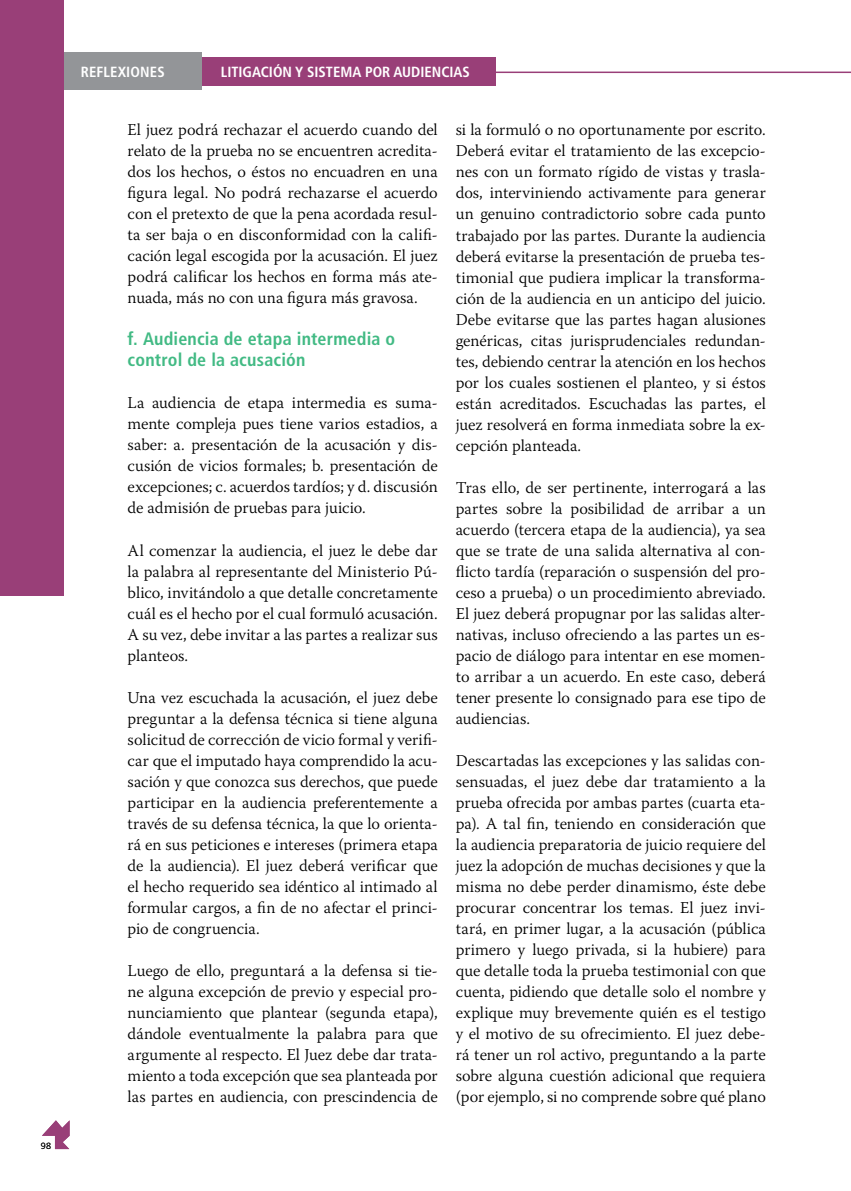
<style>
.page{position:relative;width:851px;height:1191px;background:#fff}
.page>*{position:absolute;margin:0;border:0;box-sizing:border-box;transform-origin:0 0}
.t1{font:700 condensed 18px/21px "Frutiger LT Std";letter-spacing:.01em;color:#42ba84}
.t2{font:300 16.5px/21px "Warnock Pro";color:#000;text-align:justify}
.t3{font:700 condensed 14.7px "Frutiger LT Std";color:#fff}
.t4{font:300 9px "Frutiger LT Std";color:#000}
</style>
<div class="page">
<hr style="left:0;top:72px;width:850px;height:1px;background:#993f78">
<svg style="left:42px;top:1120px;width:28px;height:29px"></svg>
<div style="left:130px;top:57px;width:366px;height:29px;background:#993f78"></div>
<div style="left:44px;top:53px;width:158px;height:37px;background:#939598"></div>
<div style="left:0;top:0;width:64px;height:595px;background:#993f78"></div>
<p class="t4" style="left:41px;top:1140px;width:12px">98</p>
<p class="t3" style="left:81px;top:63px;width:85px">REFLEXIONES</p>
<p class="t3" style="left:221px;top:63px;width:250px">LITIGACIÓN Y SISTEMA POR AUDIENCIAS</p>
<p class="t2" style="left:128px;top:119px;width:311px">El juez podrá rechazar el acuerdo cuando del relato de la prueba no se encuentren acredita&shy;dos los hechos, o éstos no encuadren en una figura legal. No podrá rechazarse el acuerdo con el pretexto de que la pena acordada resul&shy;ta ser baja o en disconformidad con la califi&shy;cación legal escogida por la acusación. El juez podrá calificar los hechos en forma más ate&shy;nuada, más no con una figura más gravosa.</p>
<p class="t1" style="left:128px;top:329px;width:269px">f. Audiencia de etapa intermedia o control de la acusación</p>
<p class="t2" style="left:128px;top:392px;width:311px">La audiencia de etapa intermedia es suma&shy;mente compleja pues tiene varios estadios, a saber: a. presentación de la acusación y dis&shy;cusión de vicios formales; b. presentación de excepciones; c. acuerdos tardíos; y d. discusión de admisión de pruebas para juicio.</p>
<p class="t2" style="left:128px;top:539px;width:311px">Al comenzar la audiencia, el juez le debe dar la palabra al representante del Ministerio Pú&shy;blico, invitándolo a que detalle concretamente cuál es el hecho por el cual formuló acusación.<br>A su vez, debe invitar a las partes a realizar sus planteos.</p>
<p class="t2" style="left:128px;top:686px;width:311px">Una vez escuchada la acusación, el juez debe preguntar a la defensa técnica si tiene alguna solicitud de corrección de vicio formal y verifi&shy;car que el imputado haya comprendido la acu&shy;sación y que conozca sus derechos, que puede participar en la audiencia preferentemente a través de su defensa técnica, la que lo orienta&shy;rá en sus peticiones e intereses (primera etapa de la audiencia). El juez deberá verificar que el hecho requerido sea idéntico al intimado al formular cargos, a fin de no afectar el princi&shy;pio de congruencia.</p>
<p class="t2" style="left:128px;top:959px;width:311px">Luego de ello, preguntará a la defensa si tie&shy;ne alguna excepción de previo y especial pro&shy;nunciamiento que plantear (segunda etapa), dándole eventualmente la palabra para que argumente al respecto. El Juez debe dar trata&shy;miento a toda excepción que sea planteada por las partes en audiencia, con prescindencia de</p>
<p class="t2" style="left:455px;top:119px;width:311px">si la formuló o no oportunamente por escrito.<br>Deberá evitar el tratamiento de las excepcio&shy;nes con un formato rígido de vistas y trasla&shy;dos, interviniendo activamente para generar un genuino contradictorio sobre cada punto trabajado por las partes. Durante la audiencia deberá evitarse la presentación de prueba tes&shy;timonial que pudiera implicar la transforma&shy;ción de la audiencia en un anticipo del juicio.<br>Debe evitarse que las partes hagan alusiones genéricas, citas jurisprudenciales redundan&shy;tes, debiendo centrar la atención en los hechos por los cuales sostienen el planteo, y si éstos están acreditados. Escuchadas las partes, el juez resolverá en forma inmediata sobre la ex&shy;cepción planteada.</p>
<p class="t2" style="left:455px;top:476px;width:311px">Tras ello, de ser pertinente, interrogará a las partes sobre la posibilidad de arribar a un acuerdo (tercera etapa de la audiencia), ya sea que se trate de una salida alternativa al con&shy;flicto tardía (reparación o suspensión del pro&shy;ceso a prueba) o un procedimiento abreviado.<br>El juez deberá propugnar por las salidas alter&shy;nativas, incluso ofreciendo a las partes un es&shy;pacio de diálogo para intentar en ese momen&shy;to arribar a un acuerdo. En este caso, deberá tener presente lo consignado para ese tipo de audiencias.</p>
<p class="t2" style="left:455px;top:749px;width:311px">Descartadas las excepciones y las salidas con&shy;sensuadas, el juez debe dar tratamiento a la prueba ofrecida por ambas partes (cuarta eta&shy;pa). A tal fin, teniendo en consideración que la audiencia preparatoria de juicio requiere del juez la adopción de muchas decisiones y que la misma no debe perder dinamismo, éste debe procurar concentrar los temas. El juez invi&shy;tará, en primer lugar, a la acusación (pública primero y luego privada, si la hubiere) para que detalle toda la prueba testimonial con que cuenta, pidiendo que detalle solo el nombre y explique muy brevemente quién es el testigo y el motivo de su ofrecimiento. El juez debe&shy;rá tener un rol activo, preguntando a la parte sobre alguna cuestión adicional que requiera (por ejemplo, si no comprende sobre qué plano</p>
</div>
